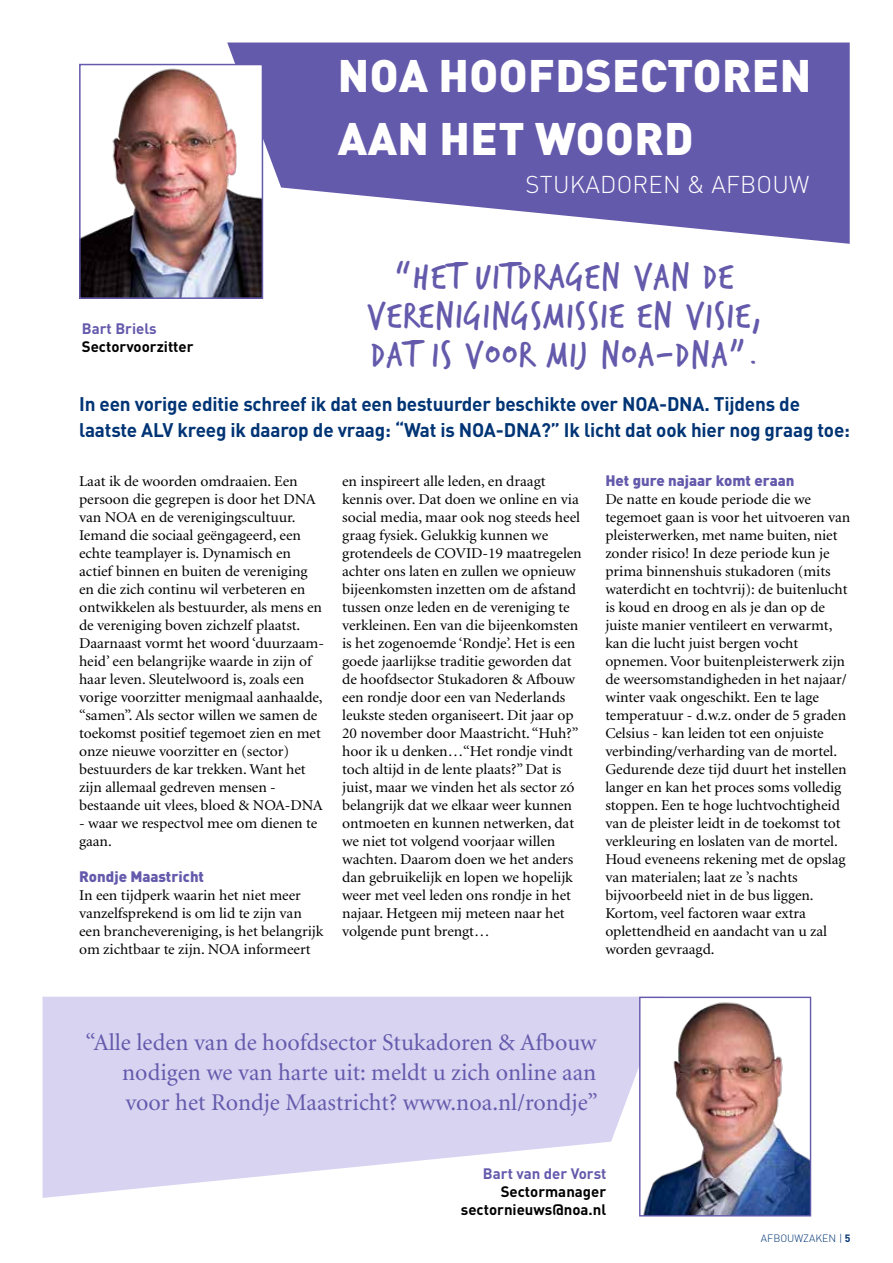
<style>
.page{position:relative;width:893px;height:1263px;background:#fff}
.page>*{position:absolute;margin:0;border:0;box-sizing:border-box;transform-origin:0 0}
.t1{font:900 45px/63px "DIN Pro";letter-spacing:.01em;color:#fff}
.t2{font:39px/39px "Trash Hand";letter-spacing:.05em;color:#645aac;text-align:center}
.t3{font:24px/30px "Minion";color:#645aac;text-align:justify}
.t4{font:300 24px "DIN Pro";letter-spacing:.01em;color:#fff}
.t5{font:700 19.5px/25.5px "DIN";letter-spacing:-.01em;color:#003474}
.t6{font:15px/18px "Minion";letter-spacing:-.005em;color:#000;scale:1.04 1}
.t7{font:700 15px/18px "DIN Pro";color:#000;text-align:right}
.t8{font:900 15px "DIN Pro";color:#645aac}
.t9{font:700 15px "DIN Pro";color:#645aac}
.t10{font:300 10.5px "DIN Pro";color:#003474}
.s1{font-weight:700}
</style>
<div class="page">
<svg style="left:227px;top:43px;width:623px;height:201px;background:#7b72b8"></svg>
<svg style="left:43px;top:997px;width:596px;height:201px;fill:#d8d3f1"></svg>
<img style="left:82px;top:67px;width:178px;height:229px">
<div style="left:79px;top:64px;width:184px;height:235px;border:2px solid #645aac"></div>
<img style="left:643px;top:1002px;width:166px;height:212px">
<div style="left:639px;top:997px;width:172px;height:219px;border:1px solid #645aac"></div>
<p class="t9" style="left:82px;top:318px;width:76px">Bart Briels</p>
<p class="t7" style="left:82px;top:337px;width:113px">Sectorvoorzitter</p>
<h1 class="t1" style="left:338px;top:42px;width:475px">NOA HOOFDSECTOREN<br>AAN HET WOORD</h1>
<h3 class="t4" style="left:526px;top:168px;width:285px">STUKADOREN &amp; AFBOUW</h3>
<h2 class="t2" style="left:367px;top:258px;width:396px">“HET UITDRAGEN VAN DE<br>VERENIGINGSMISSIE EN VISIE,<br>DAT IS VOOR MIJ NOA-DNA”.</h2>
<h3 class="t5" style="left:79px;top:391px;width:772px">In een vorige editie schreef ik dat een bestuurder beschikte over NOA-DNA. Tijdens de laatste ALV kreeg ik daarop de vraag: “Wat is NOA-DNA?” Ik licht dat ook hier nog graag toe:</h3>
<p class="t6" style="left:79px;top:473px;width:236px">Laat ik de woorden omdraaien. Een persoon die gegrepen is door het DNA van NOA en de verenigingscultuur.<br>Iemand die sociaal geëngageerd, een echte teamplayer is. Dynamisch en actief binnen en buiten de vereniging en die zich continu wil verbeteren en ontwikkelen als bestuurder, als mens en de vereniging boven zichzelf plaatst.<br>Daarnaast vormt het woord ‘duurzaam&shy;heid’ een belangrijke waarde in zijn of haar leven. Sleutelwoord is, zoals een vorige voorzitter menigmaal aanhaalde, “samen”. Als sector willen we samen de toekomst positief tegemoet zien en met onze nieuwe voorzitter en (sector) bestuurders de kar trekken. Want het zijn allemaal gedreven mensen - bestaande uit vlees, bloed &amp; NOA-DNA</p>
<p class="t6" style="left:79px;top:815px;width:231px">- waar we respectvol mee om dienen te gaan.</p>
<p class="t8" style="left:79px;top:866px;width:126px">Rondje Maastricht</p>
<p class="t6" style="left:79px;top:887px;width:237px">In een tijdperk waarin het niet meer vanzelfsprekend is om lid te zijn van een branchevereniging, is het belangrijk om zichtbaar te zijn. NOA informeert</p>
<p class="t6" style="left:342px;top:473px;width:232px">en inspireert alle leden, en draagt kennis over. Dat doen we online en via social media, maar ook nog steeds heel graag fysiek. Gelukkig kunnen we grotendeels de COVID-19 maatregelen achter ons laten en zullen we opnieuw bijeenkomsten inzetten om de afstand tussen onze leden en de vereniging te verkleinen. Een van die bijeenkomsten is het zogenoemde ‘Rondje’. Het is een goede jaarlijkse traditie geworden dat de hoofdsector Stukadoren &amp; Afbouw een rondje door een van Nederlands leukste steden organiseert. Dit jaar op 20 november door Maastricht. “Huh?” hoor ik u denken…“Het rondje vindt toch altijd in de lente plaats?” Dat is juist, maar we vinden het als sector zó belangrijk dat we elkaar weer kunnen ontmoeten en kunnen netwerken, dat we niet tot volgend voorjaar willen wachten. Daarom doen we het anders dan gebruikelijk en lopen we hopelijk weer met veel leden ons rondje in het najaar. Hetgeen mij meteen naar het volgende punt brengt…</p>
<p class="t8" style="left:605px;top:470px;width:191px">Het gure najaar komt eraan</p>
<p class="t6" style="left:605px;top:491px;width:237px">De natte en koude periode die we tegemoet gaan is voor het uitvoeren van pleisterwerken, met name buiten, niet zonder risico! In deze periode kun je prima binnenshuis stukadoren (mits waterdicht en tochtvrij): de buitenlucht is koud en droog en als je dan op de juiste manier ventileert en verwarmt, kan die lucht juist bergen vocht opnemen. Voor buitenpleisterwerk zijn de weersomstandigheden in het najaar/ winter vaak ongeschikt. Een te lage temperatuur - d.w.z. onder de 5 graden Celsius - kan leiden tot een onjuiste verbinding/verharding van de mortel.<br>Gedurende deze tijd duurt het instellen langer en kan het proces soms volledig stoppen. Een te hoge luchtvochtigheid van de pleister leidt in de toekomst tot verkleuring en loslaten van de mortel.<br>Houd eveneens rekening met de opslag van materialen; laat ze ’s nachts bijvoorbeeld niet in de bus liggen.<br>Kortom, veel factoren waar extra oplettendheid en aandacht van u zal worden gevraagd.</p>
<h3 class="t3" style="left:122px;top:1028px;width:477px;text-indent:-37px">“Alle leden van de hoofdsector Stukadoren &amp; Afbouw nodigen we van harte uit: meldt u zich online aan voor het Rondje Maastricht? www.noa.nl/rondje”</h3>
<p class="t9" style="left:483px;top:1163px;width:125px">Bart van der Vorst</p>
<p class="t7" style="left:461px;top:1182px;width:147px">Sectormanager sectornieuws@noa.nl</p>
<p class="t10" style="left:761px;top:1231px;width:91px">AFBOUWZAKEN | <span class="s1">5</span></p>
</div>
